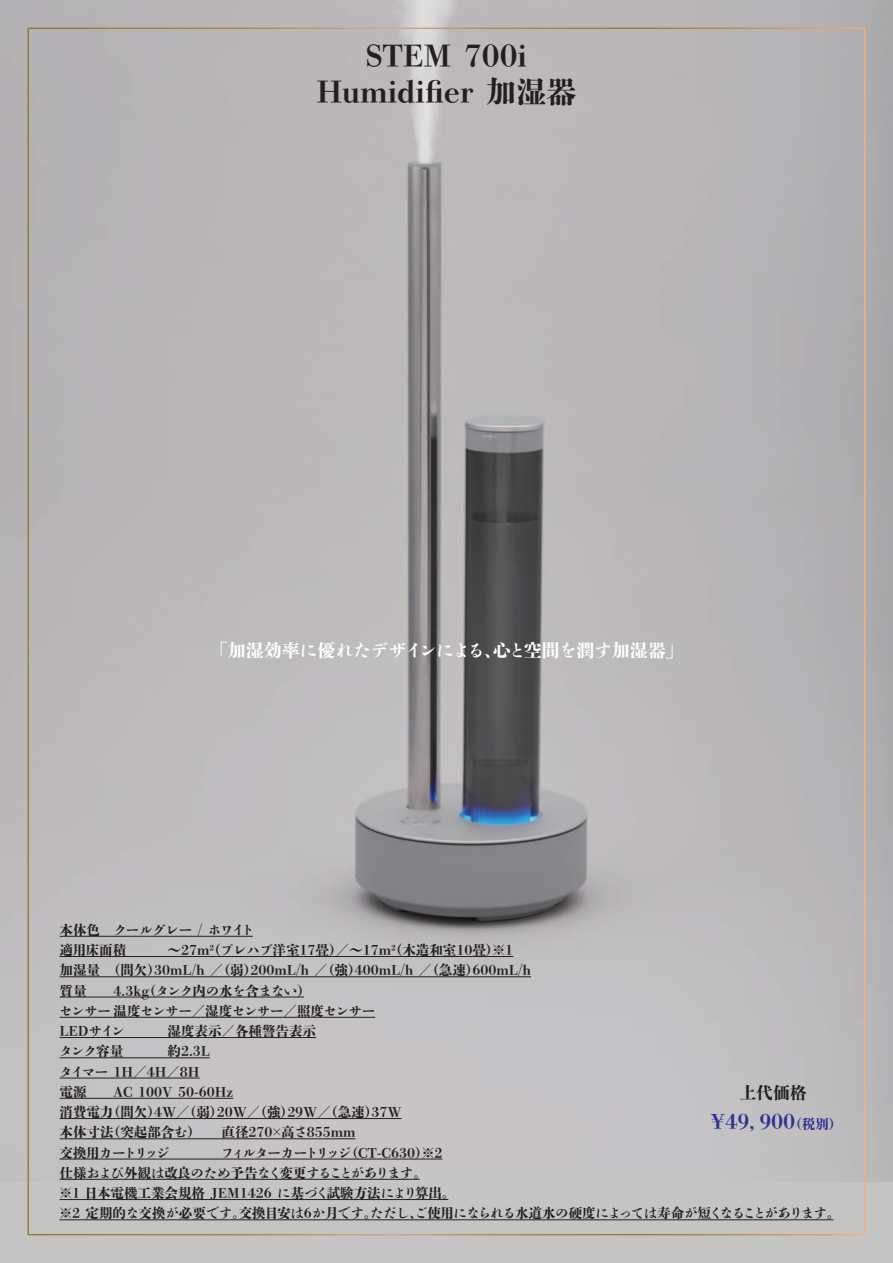
<style>
.page{position:relative;width:893px;height:1263px;background:#fff}
.page>*{position:absolute;margin:0;border:0;box-sizing:border-box;transform-origin:0 0}
.t1{font:800 30.15px/36.2px "DNP Shuei Shogo Min Std";color:#231f20;text-align:center}
.t2{font:800 20.25px "DNP Shuei Shogo Min Std";color:#2e3092}
.t3{font:800 18px "DNP Shuei Shogo Min Std";letter-spacing:-.02em;color:#fff}
.t4{font:800 16.8px "DNP Shuei Shogo Min Std";color:#231f20}
.t5{font:800 13.5px/20.2px "DNP Shuei Shogo Min Std";letter-spacing:-.01em;color:#231f20}
.t6{font:800 13.5px/20.2px "DNP Shuei Shogo Min Std";letter-spacing:-.035em;color:#231f20}
.t7{font:800 13.5px "DNP Shuei Shogo Min Std";letter-spacing:-.085em;color:#231f20}
.s1{font-size:13.5px}
</style>
<div class="page">
<div style="left:0;top:1135px;width:893px;height:128px;background:#c5c4c5"></div>
<img style="left:0;top:0;width:893px;height:1181px">
<hr style="left:60px;top:936px;width:193px;height:1px;background:#231f20">
<hr style="left:60px;top:956px;width:453px;height:1px;background:#231f20">
<hr style="left:60px;top:976px;width:471px;height:1px;background:#231f20">
<hr style="left:60px;top:997px;width:244px;height:1px;background:#231f20">
<hr style="left:60px;top:1017px;width:315px;height:1px;background:#231f20">
<hr style="left:60px;top:1037px;width:256px;height:1px;background:#231f20">
<hr style="left:60px;top:1057px;width:150px;height:1px;background:#231f20">
<hr style="left:60px;top:1078px;width:140px;height:1px;background:#231f20">
<hr style="left:60px;top:1098px;width:173px;height:1px;background:#231f20">
<hr style="left:60px;top:1118px;width:342px;height:1px;background:#231f20">
<hr style="left:60px;top:1138px;width:295px;height:1px;background:#231f20">
<hr style="left:60px;top:1159px;width:382px;height:1px;background:#231f20">
<hr style="left:60px;top:1179px;width:360px;height:1px;background:#231f20">
<hr style="left:60px;top:1199px;width:388px;height:1px;background:#231f20">
<hr style="left:60px;top:1219px;width:773px;height:1px;background:#231f20">
<h1 class="t1" style="left:317px;top:37px;width:261px">STEM 700i<br>Humidifier 加湿器</h1>
<h3 class="t3" style="left:210px;top:638px;width:475px">「加湿効率に優れたデザインによる、心と空間を潤す加湿器」</h3>
<p class="t5" style="left:60px;top:919px;width:196px">本体色 クールグレー / ホワイト適用床面積</p>
<p class="t5" style="left:60px;top:940px;width:473px;text-indent:108px">～27m²（プレハブ洋室17畳）／～17m²（木造和室10畳）※1<br>加湿量 （間欠）30mL/h ／（弱）200mL/h ／（強）400mL/h ／（急速）600mL/h質量</p>
<p class="t6" style="left:59px;top:980px;width:318px;text-indent:54px">4.3kg（タンク内の水を含まない）<br>センサー 温度センサー／湿度センサー／照度センサー<br>LEDサイン</p>
<p class="t5" style="left:168px;top:1021px;width:150px">湿度表示／各種警告表示</p>
<p class="t5" style="left:59px;top:1041px;width:152px;text-indent:108px">約2.3Lタイマー 1H／4H／8H電源</p>
<p class="t5" style="left:59px;top:1041px;width:66px">タンク容量</p>
<p class="t5" style="left:60px;top:1081px;width:343px;text-indent:54px">AC 100V 50-60Hz<br>消費電力 （間欠）4W／（弱）20W／（強）29W／（急速）37W本体寸法（突起部含む）</p>
<p class="t5" style="left:222px;top:1122px;width:135px">直径270×高さ855mm</p>
<p class="t4" style="left:739px;top:1081px;width:69px">上代価格</p>
<h2 class="t2" style="left:711px;top:1107px;width:133px">¥49，9００<span class="s1">（税別）</span></h2>
<p class="t5" style="left:59px;top:1142px;width:782px;text-indent:161px">フィルターカートリッジ（CT-C630）※2<br>仕様および外観は改良のため予告なく変更することがあります。<br>※1 日本電機工業会規格 JEM1426 に基づく試験方法により算出。<br>※2 定期的な交換が必要です。交換目安は6か月です。ただし、ご使用になられる水道水の硬度によっては寿命が短くなることがあります。</p>
<p class="t7" style="left:60px;top:1143px;width:112px">交換用カートリッジ</p>
</div>
